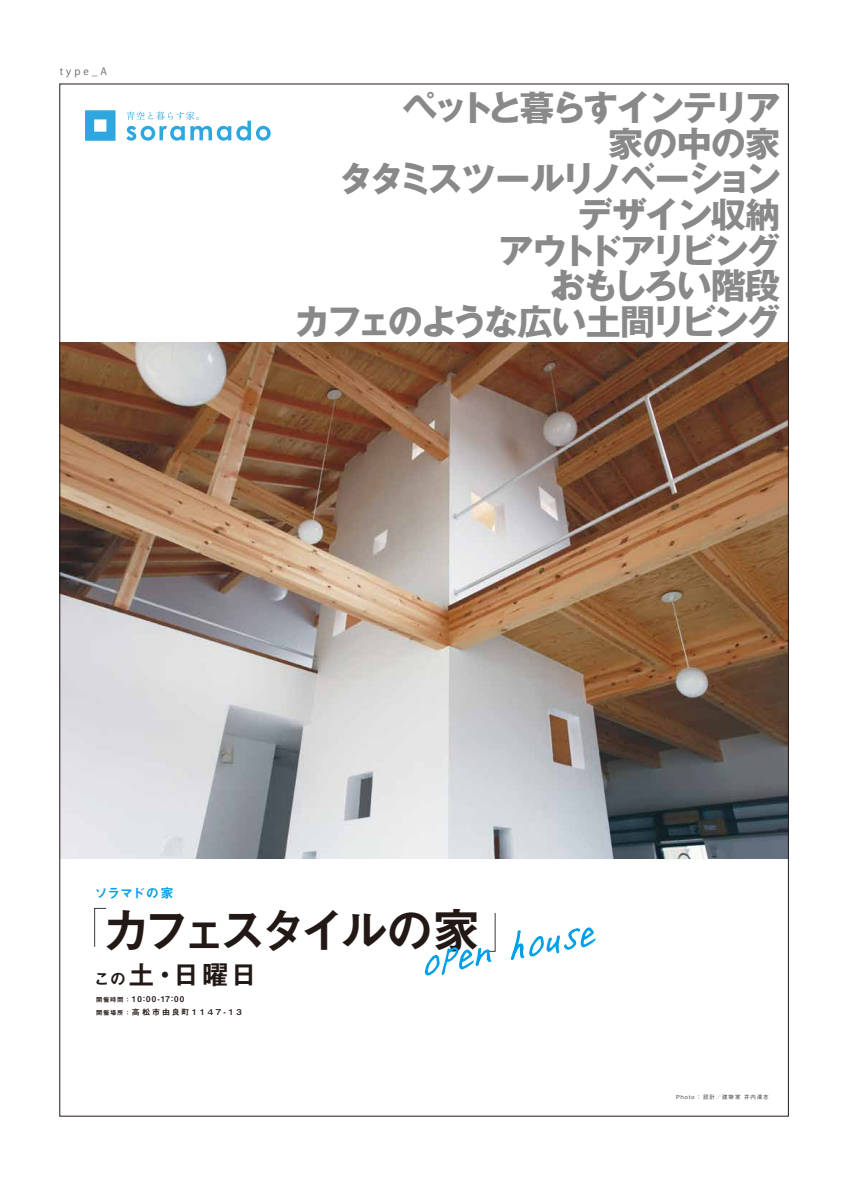
<style>
.page{position:relative;width:842px;height:1191px;background:#fff}
.page>*{position:absolute;margin:0;border:0;box-sizing:border-box;transform-origin:0 0}
.t1{font:49.1px "Midashi Go Pr 6 MB31";letter-spacing:-.17em;color:#221815}
.t2{font:italic 44.1px "Hui Font";color:#00a0e9}
.t3{font:700 35px/35.7px "Gothic MB101 Pr 6";letter-spacing:-.075em;color:#898989;text-align:right}
.t4{font:700 35px "Gothic MB101 Pr 6";letter-spacing:-.115em;color:#898989}
.t5{font:27.2px "Midashi Go Pr 6 MB31";color:#221815}
.t6{font:13.2px "Midashi Go Pr 6 MB31";letter-spacing:-.02em;color:#00a0e9}
.t7{font:10px "Koz Go Pro";color:#666464}
.t8{font:8px/12.8px "Midashi Go Pr 6 MB31";letter-spacing:.14em;color:#221815}
.t9{font:500 5.5px "Gothic BBB Pr 6";letter-spacing:.16em;color:#3e3a39}
.s1{font-size:16.3px}
.s2{font-size:6.4px}
</style>
<div class="page">
<svg style="left:126px;top:112px;width:145px;height:29px"></svg>
<svg style="left:85px;top:110px;width:31px;height:31px"></svg>
<img style="left:62px;top:342px;width:724px;height:516px">
<svg style="left:94px;top:907px;width:13px;height:40px"></svg>
<svg style="left:483px;top:913px;width:13px;height:39px"></svg>
<p class="t7" style="left:60px;top:65px;width:49px">type_A</p>
<p class="t3" style="left:402px;top:89px;width:380px">ペットと暮らすインテリア</p>
<p class="t3" style="left:608px;top:124px;width:174px">家の中の家</p>
<p class="t4" style="left:338px;top:150px;width:444px">タタミスツールリノベーション</p>
<p class="t3" style="left:498px;top:196px;width:284px">デザイン収納<br>アウトドアリビング</p>
<p class="t3" style="left:550px;top:267px;width:231px">おもしろい階段</p>
<p class="t3" style="left:294px;top:303px;width:488px">カフェのような広い土間リビング</p>
<p class="t6" style="left:95px;top:882px;width:81px">ソラマドの家</p>
<p class="t1" style="left:101px;top:891px;width:381px">カフェスタイルの家</p>
<p class="t2" style="left:413px;top:930px;width:183px;rotate:-10deg">open house</p>
<p class="t5" style="left:94px;top:952px;width:165px"><span class="s1">この</span>土・日曜日</p>
<p class="t8" style="left:96px;top:992px;width:148px"><span class="s2">開催時間 ：</span> 10：00-17：00<br><span class="s2">開催場所 ：</span> 高松市由良町１１４７-１３</p>
<p class="t9" style="left:676px;top:1092px;width:94px">Photo ： 設計／建築家 井内清志</p>
</div>
